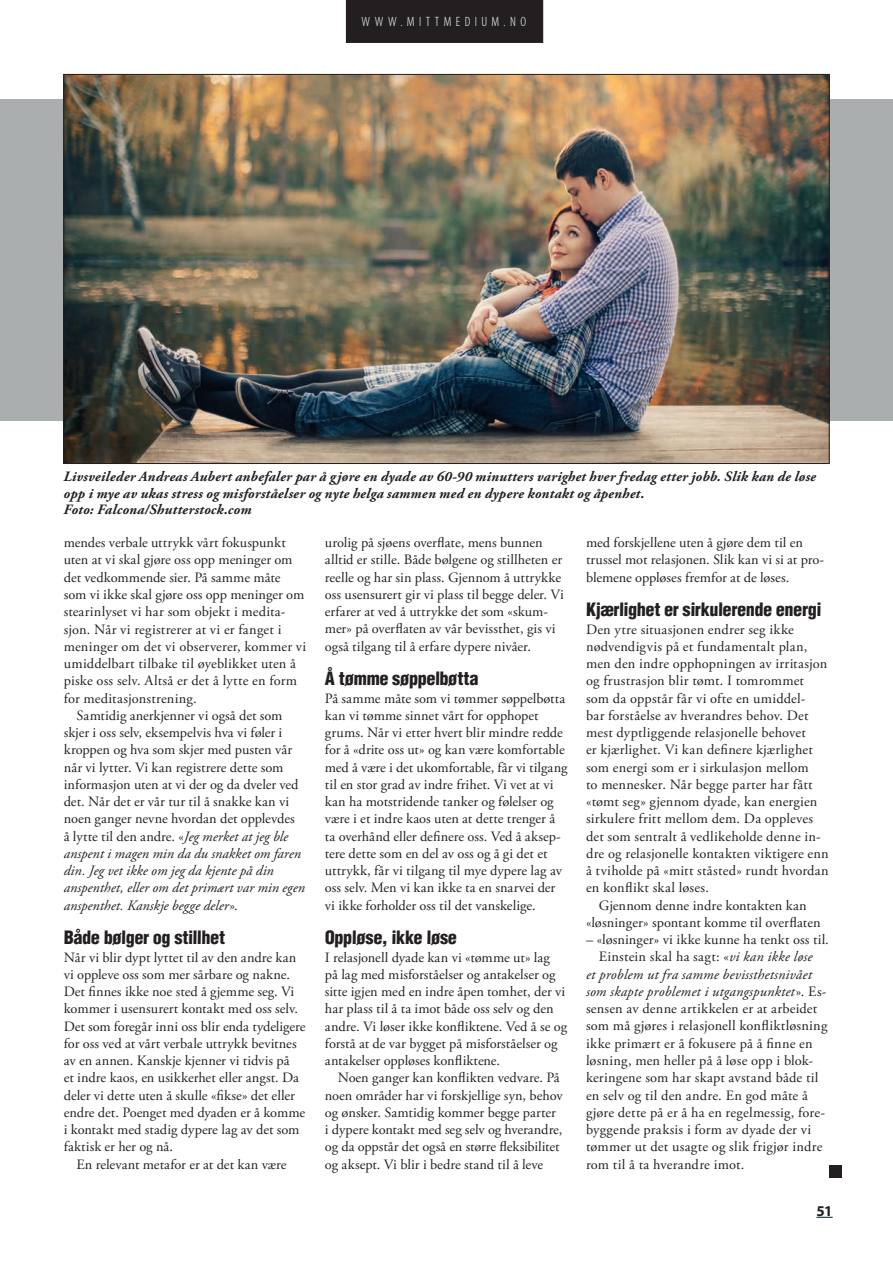
<style>
.page{position:relative;width:893px;height:1263px;background:#fff}
.page>*{position:absolute;margin:0;border:0;box-sizing:border-box;transform-origin:0 0}
.Brødtekst_innrykk{font:900 condensed 18px "Helvetica";color:#231f20}
.t1{font:700 15px "Myriad Pro";color:#231f20}
.Brødtekst_innrykk-2{font:14.25px/17.2px "Adobe Garamond Pro";letter-spacing:.015em;color:#231f20}
.Brødtekst_innrykk-3{font:italic 700 14.25px/17.2px "Adobe Garamond Pro";letter-spacing:.02em;color:#231f20}
.t2{font:300 condensed 13.5px "Myriad Pro";letter-spacing:.325em;color:#fff}
.s1{font-style:italic}
</style>
<div class="page">
<div style="left:346px;top:0;width:197px;height:43px;background:#231f20"></div>
<svg style="left:817px;top:1217px;width:16px;height:1px"></svg>
<div style="left:0;top:100px;width:893px;height:321px;background:#abaeaf"></div>
<div style="left:829px;top:1165px;width:13px;height:13px;background:#231f20"></div>
<img style="left:66px;top:76px;width:761px;height:386px">
<p class="t2" style="left:362px;top:14px;width:166px">WWW.MITTMEDIUM.NO</p>
<p class="Brødtekst_innrykk-3" style="left:64px;top:468px;width:754px">Livsveileder Andreas Aubert anbefaler par å gjøre en dyade av 60-90 minutters varighet hver fredag etter jobb. Slik kan de løse opp i mye av ukas stress og misforståelser og nyte helga sammen med en dypere kontakt og åpenhet.</p>
<p class="Brødtekst_innrykk-3" style="left:64px;top:501px;width:189px">Foto: Falcona/Shutterstock.com</p>
<p class="Brødtekst_innrykk-2" style="left:64px;top:535px;width:244px">mendes verbale uttrykk vårt fokuspunkt uten at vi skal gjøre oss opp meninger om det vedkommende sier. På samme måte som vi ikke skal gjøre oss opp meninger om stearinlyset vi har som objekt i medita&shy;sjon. Når vi registrerer at vi er fanget i meninger om det vi observerer, kommer vi umiddelbart tilbake til øyeblikket uten å piske oss selv. Altså er det å lytte en form for meditasjonstrening.</p>
<p class="Brødtekst_innrykk-2" style="left:64px;top:707px;width:243px;text-indent:13px">Samtidig anerkjenner vi også det som skjer i oss selv, eksempelvis hva vi føler i kroppen og hva som skjer med pusten vår når vi lytter. Vi kan registrere dette som informasjon uten at vi der og da dveler ved det. Når det er vår tur til å snakke kan vi noen ganger nevne hvordan det opplevdes<br>å lytte til den andre. «<span class="s1">Jeg merket at jeg ble anspent i magen min da du snakket om faren din. Jeg vet ikke om jeg da kjente på din anspenthet, eller om det primært var min egen anspenthet. Kanskje begge deler</span>».</p>
<p class="Brødtekst_innrykk" style="left:64px;top:926px;width:163px">Både bølger og stillhet</p>
<p class="Brødtekst_innrykk-2" style="left:64px;top:949px;width:243px">Når vi blir dypt lyttet til av den andre kan vi oppleve oss som mer sårbare og nakne.<br>Det finnes ikke noe sted å gjemme seg. Vi kommer i usensurert kontakt med oss selv.<br>Det som foregår inni oss blir enda tydeligere for oss ved at vårt verbale uttrykk bevitnes av en annen. Kanskje kjenner vi tidvis på<br>et indre kaos, en usikkerhet eller angst. Da deler vi dette uten å skulle «fikse» det eller endre det. Poenget med dyaden er å komme i kontakt med stadig dypere lag av det som faktisk er her og nå.</p>
<p class="Brødtekst_innrykk-2" style="left:77px;top:1156px;width:212px">En relevant metafor er at det kan være</p>
<p class="Brødtekst_innrykk-2" style="left:325px;top:534px;width:241px">urolig på sjøens overflate, mens bunnen alltid er stille. Både bølgene og stillheten er reelle og har sin plass. Gjennom å uttrykke oss usensurert gir vi plass til begge deler. Vi erfarer at ved å uttrykke det som «skum&shy;mer» på overflaten av vår bevissthet, gis vi også tilgang til å erfare dypere nivåer.</p>
<p class="Brødtekst_innrykk" style="left:325px;top:667px;width:155px">Å tømme søppelbøtta</p>
<p class="Brødtekst_innrykk-2" style="left:325px;top:690px;width:244px">På samme måte som vi tømmer søppelbøtta kan vi tømme sinnet vårt for opphopet grums. Når vi etter hvert blir mindre redde for å «drite oss ut» og kan være komfortable med å være i det ukomfortable, får vi tilgang til en stor grad av indre frihet. Vi vet at vi kan ha motstridende tanker og følelser og være i et indre kaos uten at dette trenger å ta overhånd eller definere oss. Ved å aksep&shy;tere dette som en del av oss og å gi det et uttrykk, får vi tilgang til mye dypere lag av oss selv. Men vi kan ikke ta en snarvei der vi ikke forholder oss til det vanskelige.</p>
<p class="Brødtekst_innrykk" style="left:325px;top:926px;width:134px">Oppløse, ikke løse</p>
<p class="Brødtekst_innrykk-2" style="left:325px;top:949px;width:244px">I relasjonell dyade kan vi «tømme ut» lag<br>på lag med misforståelser og antakelser og sitte igjen med en indre åpen tomhet, der vi har plass til å ta imot både oss selv og den andre. Vi løser ikke konfliktene. Ved å se og forstå at de var bygget på misforståelser og antakelser oppløses konfliktene.</p>
<p class="Brødtekst_innrykk-2" style="left:325px;top:1070px;width:239px;text-indent:13px">Noen ganger kan konflikten vedvare. På noen områder har vi forskjellige syn, behov og ønsker. Samtidig kommer begge parter i dypere kontakt med seg selv og hverandre, og da oppstår det også en større fleksibilitet og aksept. Vi blir i bedre stand til å leve</p>
<p class="Brødtekst_innrykk-2" style="left:586px;top:534px;width:240px">med forskjellene uten å gjøre dem til en trussel mot relasjonen. Slik kan vi si at pro&shy;blemene oppløses fremfor at de løses.</p>
<p class="Brødtekst_innrykk" style="left:586px;top:598px;width:237px">Kjærlighet er sirkulerende energi</p>
<p class="Brødtekst_innrykk-2" style="left:586px;top:621px;width:245px">Den ytre situasjonen endrer seg ikke nødvendigvis på et fundamentalt plan, men den indre opphopningen av irritasjon og frustrasjon blir tømt. I tomrommet som da oppstår får vi ofte en umiddel-<br>bar forståelse av hverandres behov. Det mest dyptliggende relasjonelle behovet<br>er kjærlighet. Vi kan definere kjærlighet som energi som er i sirkulasjon mellom<br>to mennesker. Når begge parter har fått «tømt seg» gjennom dyade, kan energien sirkulere fritt mellom dem. Da oppleves det som sentralt å vedlikeholde denne in&shy;dre og relasjonelle kontakten viktigere enn å tviholde på «mitt ståsted» rundt hvordan en konflikt skal løses.</p>
<p class="Brødtekst_innrykk-2" style="left:586px;top:897px;width:236px;text-align:center">Gjennom denne indre kontakten kan «løsninger» spontant komme til overflaten</p>
<p class="Brødtekst_innrykk-2" style="left:586px;top:931px;width:245px">– «løsninger» vi ikke kunne ha tenkt oss til.</p>
<p class="Brødtekst_innrykk-2" style="left:586px;top:949px;width:243px;text-indent:13px">Einstein skal ha sagt: «<span class="s1">vi kan ikke løse<br>et problem ut fra samme bevissthetsnivået som skapte problemet i utgangspunktet</span>». Es&shy;sensen av denne artikkelen er at arbeidet som må gjøres i relasjonell konfliktløsning ikke primært er å fokusere på å finne en løsning, men heller på å løse opp i blok&shy;keringene som har skapt avstand både til en selv og til den andre. En god måte å gjøre dette på er å ha en regelmessig, fore&shy;byggende praksis i form av dyade der vi tømmer ut det usagte og slik frigjør indre rom til å ta hverandre imot.</p>
<p class="t1" style="left:817px;top:1202px;width:18px">51</p>
</div>
